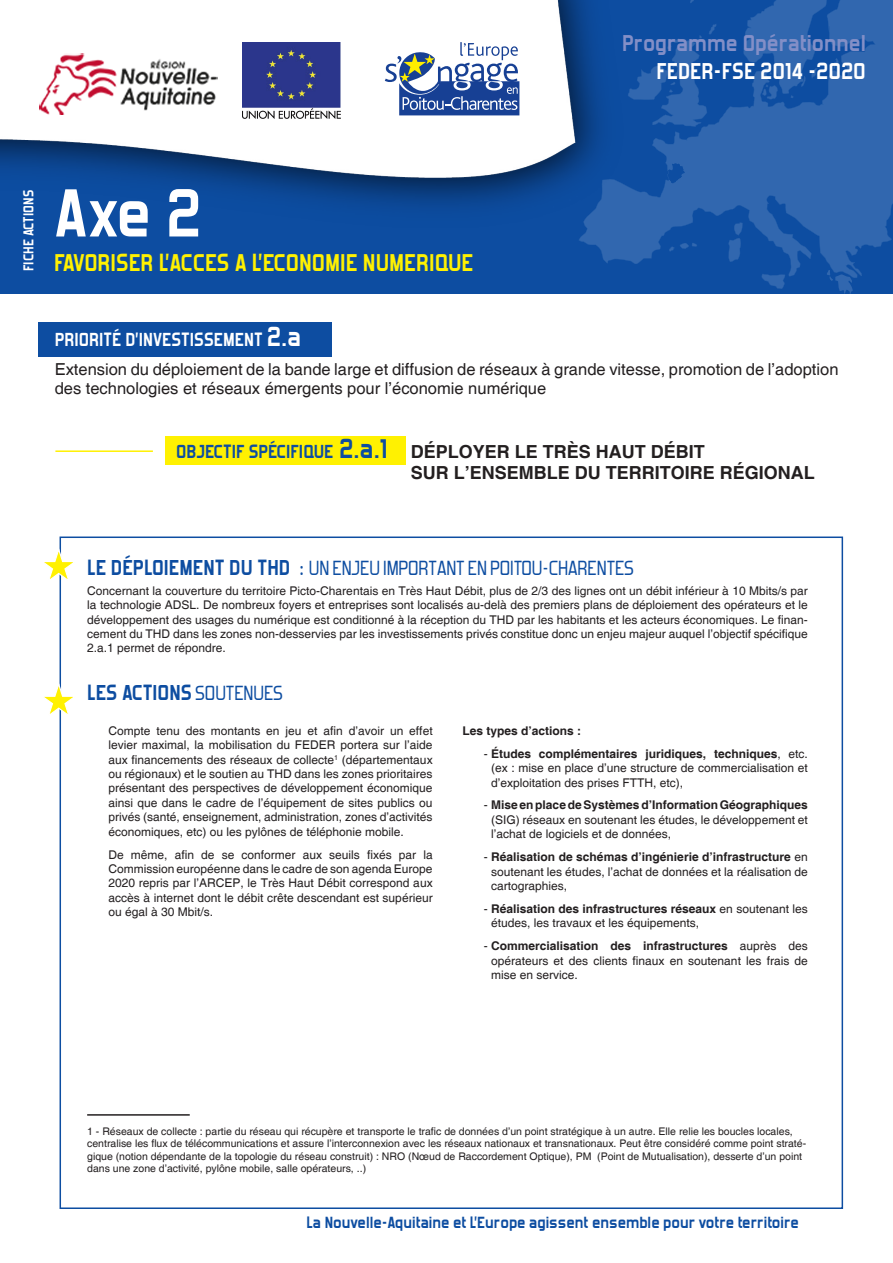
<style>
.page{position:relative;width:893px;height:1263px;background:#fff}
.page>*{position:absolute;margin:0;border:0;box-sizing:border-box;transform-origin:0 0}
.t1{font:700 75px "Forgotten Futurist";color:#fff}
.t2{font:700 27px "Forgotten Futurist";color:#fff101}
.t3{font:700 25.5px "Forgotten Futurist";color:#838fc7}
.t4{font:700 25.5px "Forgotten Futurist";color:#fff}
.t5{font:24px "Forgotten Futurist";color:#0d4da1}
.t6{font:700 24px "Forgotten Futurist";color:#0d4da1}
.t7{font:700 21px "Forgotten Futurist";color:#fff}
.t8{font:700 18px/21.6px "Helvetica";color:#231f20}
.t9{font:700 18px "Forgotten Futurist";color:#0d4da1}
.t10{font:16.5px/19.8px "Helvetica";color:#231f20}
.t11{font:700 15.9px "Forgotten Futurist";color:#fff}
.t12{font:12px/14.4px "Helvetica";color:#231f20;text-align:justify}
.t13{font:700 12px "Helvetica";color:#231f20}
.t14{font:10.5px/12.6px "Helvetica";color:#231f20}
.s1{font-size:30px}
.s2{font-family:"Forgotten Futurist";font-size:21px;color:#0d4da1}
.s3{font-family:"Forgotten Futurist";font-size:30px;color:#0d4da1}
.s4{font-weight:700}
.s5{font-weight:400}
</style>
<div class="page">
<div style="left:0;top:0;width:893px;height:293px;background:#0d4da1"></div>
<svg style="left:596px;top:0;width:297px;height:278px;fill:#3167af"></svg>
<svg style="left:690px;top:0;width:4px;height:3px"></svg>
<svg style="left:628px;top:24px;width:223px;height:265px"></svg>
<img style="left:827px;top:270px;width:26px;height:24px">
<img style="left:0;top:0;width:673px;height:245px">
<svg style="left:385px;top:42px;width:134px;height:73px"></svg>
<img style="left:243px;top:43px;width:97px;height:76px">
<div style="left:38px;top:322px;width:294px;height:35px;background:#0d4da1"></div>
<div style="left:166px;top:436px;width:240px;height:29px;background:#fff101"></div>
<hr style="left:55px;top:450px;width:98px;height:2px;background:#fff101">
<svg style="left:44px;top:546px;width:29px;height:38px"></svg>
<svg style="left:44px;top:680px;width:29px;height:39px"></svg>
<hr style="left:87px;top:1114px;width:103px;height:2px;background:#231f20">
<img style="left:28px;top:42px;width:200px;height:73px">
<p class="t3" style="left:622px;top:30px;width:245px">Programme Opérationnel</p>
<p class="t4" style="left:656px;top:58px;width:211px">FEDER-FSE 2014 -2020</p>
<p class="t11" style="left:20px;top:271px;width:83px;rotate:-90deg">FICHE ACTIONS</p>
<p class="t1" style="left:54px;top:174px;width:149px">Axe 2</p>
<p class="t2" style="left:54px;top:249px;width:421px">FAVORISER L’ACCES A L’ECONOMIE NUMERIQUE</p>
<p class="t7" style="left:55px;top:329px;width:248px">PRIORITÉ D’INVESTISSEMENT <span class="s1">2.a</span></p>
<p class="t10" style="left:55px;top:360px;width:785px">Extension du déploiement de la bande large et diffusion de réseaux à grande vitesse, promotion de l’adoption des technologies et réseaux émergents pour l’économie numérique</p>
<p class="t8" style="left:411px;top:441px;width:406px;text-indent:-235px"><span class="s2">OBJECTIF SPÉCIFIQUE</span> <span class="s3">2.a.1</span> DÉPLOYER LE TRÈS HAUT DÉBIT<br>SUR L’ENSEMBLE DU TERRITOIRE RÉGIONAL</p>
<p class="t5" style="left:87px;top:558px;width:548px"><span class="s4">LE DÉPLOIEMENT DU THD :</span> UN ENJEU IMPORTANT EN POITOU-CHARENTES</p>
<p class="t12" style="left:87px;top:584px;width:722px">Concernant la couverture du territoire Picto-Charentais en Très Haut Débit, plus de 2/3 des lignes ont un débit inférieur à 10 Mbits/s par la technologie ADSL. De nombreux foyers et entreprises sont localisés au-delà des premiers plans de déploiement des opérateurs et le développement des usages du numérique est conditionné à la réception du THD par les habitants et les acteurs économiques. Le finan&shy;cement du THD dans les zones non-desservies par les investissements privés constitue donc un enjeu majeur auquel l’objectif spécifique 2.a.1 permet de répondre.</p>
<p class="t6" style="left:87px;top:680px;width:197px">LES ACTIONS <span class="s5">SOUTENUES</span></p>
<p class="t12" style="left:108px;top:724px;width:326px">Compte tenu des montants en jeu et afin d’avoir un effet levier maximal, la mobilisation du FEDER portera sur l’aide aux financements des réseaux de collecte<sup>1</sup> (départementaux ou régionaux) et le soutien au THD dans les zones prioritaires présentant des perspectives de développement économique ainsi que dans le cadre de l’équipement de sites publics ou privés (santé, enseignement, administration, zones d’activités économiques, etc) ou les pylônes de téléphonie mobile.</p>
<p class="t12" style="left:108px;top:847px;width:326px">De même, afin de se conformer aux seuils fixés par la Commission européenne dans le cadre de son agenda Europe 2020 repris par l’ARCEP, le Très Haut Débit correspond aux accès à internet dont le débit crête descendant est supérieur ou égal à 30 Mbit/s.</p>
<p class="t13" style="left:462px;top:723px;width:120px">Les types d’actions :</p>
<p class="t12" style="left:491px;top:747px;width:318px;text-indent:-7px">- <span class="s4">Études complémentaires juridiques, techniques</span>, etc. (ex : mise en place d’une structure de commercialisation et d’exploitation des prises FTTH, etc),</p>
<p class="t12" style="left:491px;top:798px;width:318px;text-indent:-7px">- <span class="s4">Mise en place de Systèmes d’Information Géographiques </span>(SIG) réseaux en soutenant les études, le développement et l’achat de logiciels et de données,</p>
<p class="t12" style="left:491px;top:850px;width:318px;text-indent:-7px">- <span class="s4">Réalisation de schémas d’ingénierie d’infrastructure</span> en soutenant les études, l’achat de données et la réalisation de cartographies,</p>
<p class="t12" style="left:491px;top:902px;width:318px;text-indent:-7px">- <span class="s4">Réalisation des infrastructures réseaux</span> en soutenant les études, les travaux et les équipements,</p>
<p class="t12" style="left:491px;top:939px;width:318px;text-indent:-7px">- <span class="s4">Commercialisation des infrastructures</span> auprès des opérateurs et des clients finaux en soutenant les frais de mise en service.</p>
<p class="t14" style="left:87px;top:1125px;width:721px">1 - Réseaux de collecte : partie du réseau qui récupère et transporte le trafic de données d’un point stratégique à un autre. Elle relie les boucles locales, centralise les flux de télécommunications et assure l’interconnexion avec les réseaux nationaux et transnationaux. Peut être considéré comme point straté&shy;gique (notion dépendante de la topologie du réseau construit) : NRO (Nœud de Raccordement Optique), PM (Point de Mutualisation), desserte d’un point dans une zone d’activité, pylône mobile, salle opérateurs, ..)</p>
<p class="t9" style="left:307px;top:1213px;width:494px">La Nouvelle-Aquitaine et L’Europe agissent ensemble pour votre territoire</p>
</div>
